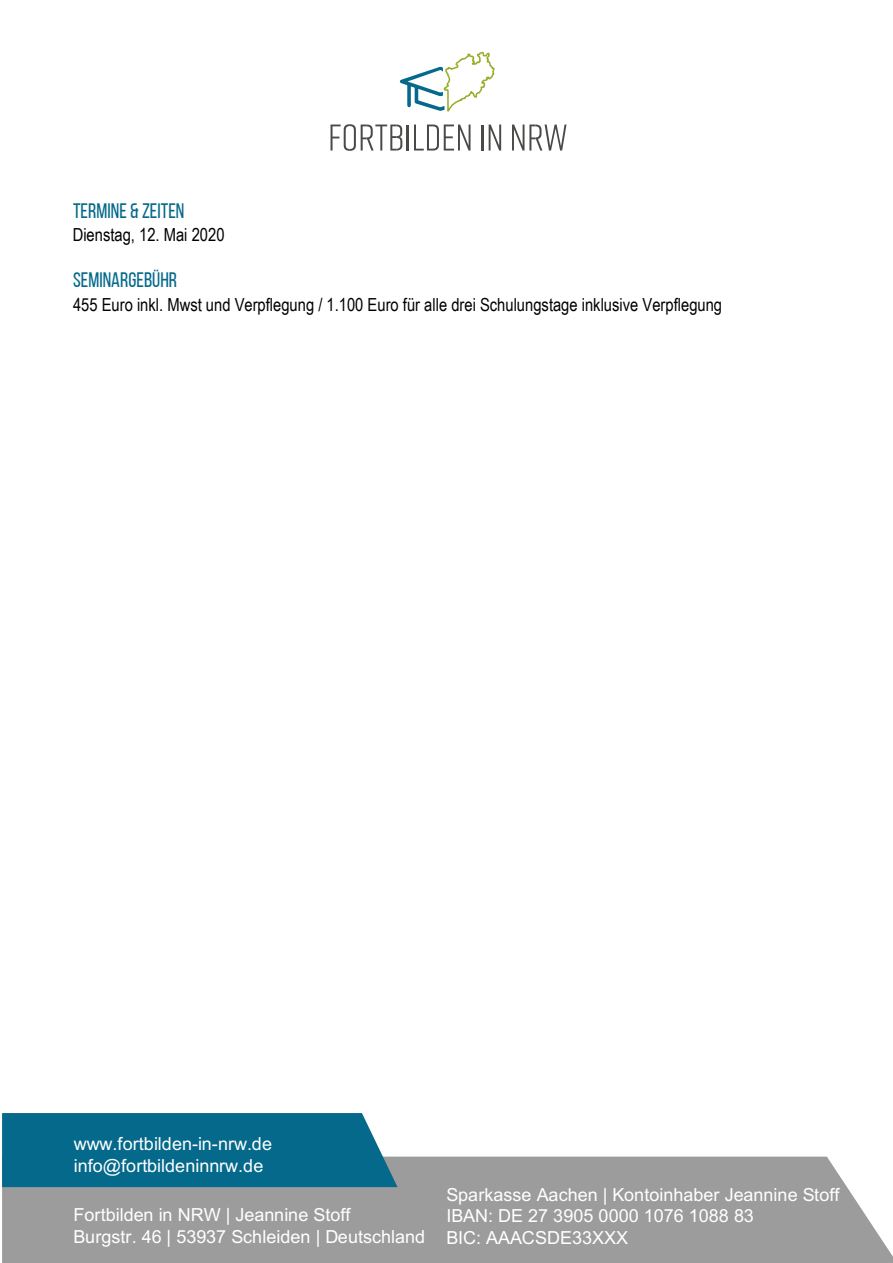
<style>
.page{position:relative;width:893px;height:1263px;background:#fff}
.page>*{position:absolute;margin:0;border:0;box-sizing:border-box;transform-origin:0 0}
.t1{font:20.85px "Bebas Neue";color:#04698a}
.t2{font:18px/21.6px "Arial";letter-spacing:.005em;color:#fff}
.t3{font:18px "Arial Narrow";color:#000}
</style>
<div class="page">
<svg style="left:331px;top:124px;width:71px;height:27px"></svg>
<hr style="left:407px;top:125px;width:2px;height:26px;background:#4a4948">
<svg style="left:414px;top:125px;width:56px;height:26px"></svg>
<hr style="left:481px;top:125px;width:3px;height:26px;background:#4a4948">
<svg style="left:489px;top:125px;width:12px;height:26px"></svg>
<svg style="left:512px;top:125px;width:54px;height:26px"></svg>
<svg style="left:400px;top:51px;width:95px;height:60px"></svg>
<svg style="left:2px;top:1156px;width:891px;height:107px;background:#a2a1a1"></svg>
<svg style="left:2px;top:1113px;width:396px;height:74px;background:#147290"></svg>
<div style="left:73px;top:1204px;width:307px;height:22px;background:#9d9c9c"></div>
<div style="left:73px;top:1226px;width:373px;height:22px;background:#9d9c9c"></div>
<div style="left:74px;top:1134px;width:214px;height:22px;background:#04698a"></div>
<div style="left:74px;top:1155px;width:205px;height:22px;background:#04698a"></div>
<img style="left:446px;top:1184px;width:438px;height:22px">
<div style="left:446px;top:1206px;width:341px;height:22px;background:#9d9c9c"></div>
<div style="left:446px;top:1227px;width:198px;height:22px;background:#9d9c9c"></div>
<p class="t1" style="left:73px;top:202px;width:113px">TERMINE &amp; ZEITEN</p>
<p class="t3" style="left:73px;top:224px;width:153px">Dienstag, 12. Mai 2020</p>
<p class="t1" style="left:73px;top:272px;width:106px">SEMINARGEBÜHR</p>
<p class="t3" style="left:73px;top:294px;width:651px">455 Euro inkl. Mwst und Verpflegung / 1.100 Euro für alle drei Schulungstage inklusive Verpflegung</p>
<p class="t2" style="left:74px;top:1133px;width:200px">www.fortbilden-in-nrw.de info@fortbildeninnrw.de</p>
<p class="t2" style="left:73px;top:1204px;width:353px">Fortbilden in NRW | Jeannine Stoff<br>Burgstr. 46 | 53937 Schleiden | Deutschland</p>
<p class="t2" style="left:446px;top:1184px;width:395px">Sparkasse Aachen | Kontoinhaber Jeannine Stoff<br>IBAN: DE 27 3905 0000 1076 1088 83<br>BIC: AAACSDE33XXX</p>
</div>
